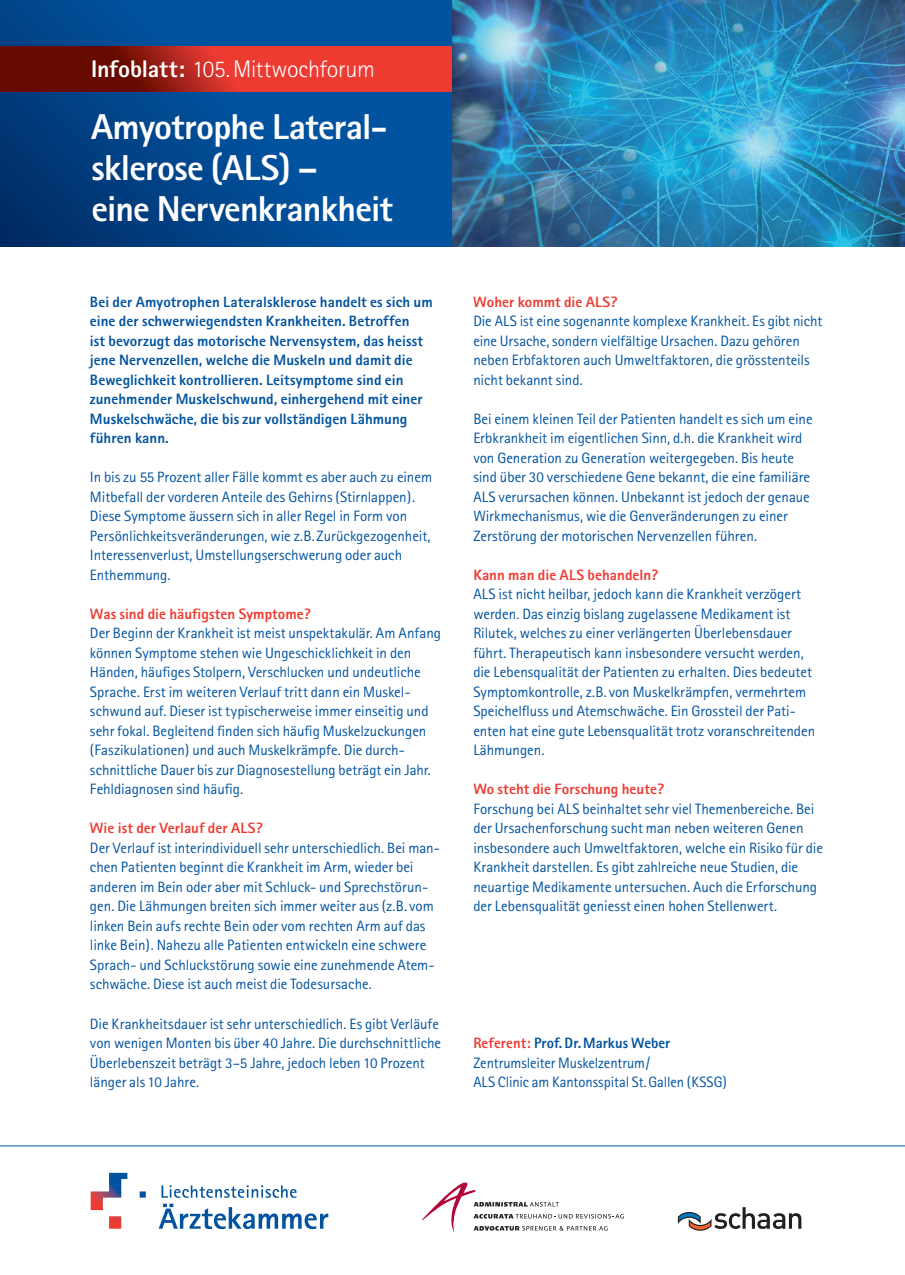
<style>
.page{position:relative;width:905px;height:1275px;background:#fff}
.page>*{position:absolute;margin:0;border:0;box-sizing:border-box;transform-origin:0 0}
.t1{font:800 36px/41.2px "Rotis Sans Serif";letter-spacing:-.02em;color:#fff}
.t2{font:300 24px "Rotis Sans Serif";letter-spacing:-.01em;color:#fff}
.t3{font:15px/19.5px "Rotis Sans Serif";letter-spacing:-.005em;color:#0153a0}
.t4{font:800 15px/19.5px "Rotis Sans Serif";letter-spacing:.005em;color:#0153a0}
.t5{font:800 15px "Rotis Sans Serif";letter-spacing:.005em;color:#ee3b32}
.s1{font-weight:800}
.s2{font-weight:800;color:#ee3b32}
</style>
<div class="page">
<svg style="left:91px;top:1173px;width:36px;height:37px"></svg>
<svg style="left:140px;top:1191px;width:6px;height:6px"></svg>
<svg style="left:109px;top:1216px;width:12px;height:13px"></svg>
<svg style="left:159px;top:1185px;width:169px;height:44px"></svg>
<svg style="left:422px;top:1182px;width:202px;height:50px"></svg>
<svg style="left:678px;top:1207px;width:123px;height:24px"></svg>
<svg style="left:0;top:0;width:452px;height:247px;background:#024990"></svg>
<svg style="left:0;top:47px;width:452px;height:44px;background:#b8281f"></svg>
<hr style="left:0;top:1145px;width:905px;height:1px;background:#0153a0">
<img style="left:452px;top:0;width:453px;height:247px">
<svg style="left:0;top:0;width:7px;height:7px"></svg>
<svg style="left:898px;top:0;width:7px;height:7px"></svg>
<h2 class="t2" style="left:91px;top:55px;width:285px"><span class="s1">Infoblatt:</span> 105.Mittwochforum</h2>
<h1 class="t1" style="left:91px;top:106px;width:303px">Amyotrophe Lateral&shy;sklerose (ALS) –<br>eine Nervenkrankheit</h1>
<p class="t4" style="left:90px;top:292px;width:344px">Bei der Amyotrophen Lateralsklerose handelt es sich um eine der schwerwiegendsten Krankheiten. Betroffen<br>ist bevorzugt das motorische Nervensystem, das heisst jene Nervenzellen, welche die Muskeln und damit die Beweglichkeit kontrollieren. Leitsymptome sind ein zunehmender Muskelschwund, einhergehend mit einer Muskelschwäche, die bis zur vollständigen Lähmung führen kann.</p>
<p class="t3" style="left:90px;top:467px;width:344px">In bis zu 55 Prozent aller Fälle kommt es aber auch zu einem Mitbefall der vorderen Anteile des Gehirns (Stirnlappen).<br>Diese Symptome äussern sich in aller Regel in Form von Persönlichkeitsveränderungen, wie z.B. Zurückgezogenheit, Interessenverlust, Umstellungserschwerung oder auch Enthemmung.</p>
<p class="t5" style="left:90px;top:604px;width:223px">Was sind die häufigsten Symptome?</p>
<p class="t3" style="left:90px;top:623px;width:353px">Der Beginn der Krankheit ist meist unspektakulär. Am Anfang können Symptome stehen wie Ungeschicklichkeit in den Händen, häufiges Stolpern, Verschlucken und undeutliche Sprache. Erst im weiteren Verlauf tritt dann ein Muskel&shy;schwund auf. Dieser ist typischerweise immer einseitig und sehr fokal. Begleitend finden sich häufig Muskelzuckungen (Faszikulationen) und auch Muskelkrämpfe. Die durch&shy;schnittliche Dauer bis zur Diagnosestellung beträgt ein Jahr.<br>Fehldiagnosen sind häufig.</p>
<p class="t5" style="left:90px;top:819px;width:175px">Wie ist der Verlauf der ALS?</p>
<p class="t3" style="left:90px;top:838px;width:351px">Der Verlauf ist interindividuell sehr unterschiedlich. Bei man&shy;chen Patienten beginnt die Krankheit im Arm, wieder bei anderen im Bein oder aber mit Schluck- und Sprechstörun&shy;gen. Die Lähmungen breiten sich immer weiter aus (z.B. vom linken Bein aufs rechte Bein oder vom rechten Arm auf das linke Bein). Nahezu alle Patienten entwickeln eine schwere Sprach- und Schluckstörung sowie eine zunehmende Atem&shy;schwäche. Diese ist auch meist die Todesursache.</p>
<p class="t3" style="left:90px;top:1013px;width:353px">Die Krankheitsdauer ist sehr unterschiedlich. Es gibt Verläufe von wenigen Monten bis über 40 Jahre. Die durchschnittliche Überlebenszeit beträgt 3–5 Jahre, jedoch leben 10 Prozent länger als 10 Jahre.</p>
<p class="t5" style="left:473px;top:292px;width:146px">Woher kommt die ALS?</p>
<p class="t3" style="left:473px;top:311px;width:350px">Die ALS ist eine sogenannte komplexe Krankheit. Es gibt nicht eine Ursache, sondern vielfältige Ursachen. Dazu gehören neben Erbfaktoren auch Umweltfaktoren, die grösstenteils nicht bekannt sind.</p>
<p class="t3" style="left:473px;top:409px;width:341px">Bei einem kleinen Teil der Patienten handelt es sich um eine Erbkrankheit im eigentlichen Sinn, d.h. die Krankheit wird von Generation zu Generation weitergegeben. Bis heute sind über 30 verschiedene Gene bekannt, die eine familiäre ALS verursachen können. Unbekannt ist jedoch der genaue Wirkmechanismus, wie die Genveränderungen zu einer Zerstörung der motorischen Nervenzellen führen.</p>
<p class="t5" style="left:473px;top:565px;width:187px">Kann man die ALS behandeln?</p>
<p class="t3" style="left:473px;top:584px;width:343px">ALS ist nicht heilbar, jedoch kann die Krankheit verzögert werden. Das einzig bislang zugelassene Medikament ist Rilutek, welches zu einer verlängerten Überlebensdauer führt. Therapeutisch kann insbesondere versucht werden, die Lebensqualität der Patienten zu erhalten. Dies bedeutet Symptomkontrolle, z.B. von Muskelkrämpfen, vermehrtem Speichelfluss und Atemschwäche. Ein Grossteil der Pati&shy;enten hat eine gute Lebensqualität trotz voranschreitenden Lähmungen.</p>
<p class="t5" style="left:473px;top:780px;width:192px">Wo steht die Forschung heute?</p>
<p class="t3" style="left:473px;top:799px;width:351px">Forschung bei ALS beinhaltet sehr viel Themenbereiche. Bei der Ursachenforschung sucht man neben weiteren Genen insbesondere auch Umweltfaktoren, welche ein Risiko für die Krankheit darstellen. Es gibt zahlreiche neue Studien, die neuartige Medikamente untersuchen. Auch die Erforschung der Lebensqualität geniesst einen hohen Stellenwert.</p>
<p class="t3" style="left:473px;top:1033px;width:255px"><span class="s2">Referent:</span> <span class="s1">Prof. Dr.Markus Weber<br></span>Zentrumsleiter Muskelzentrum/<br>ALS Clinic am Kantonsspital St.Gallen (KSSG)</p>
</div>
